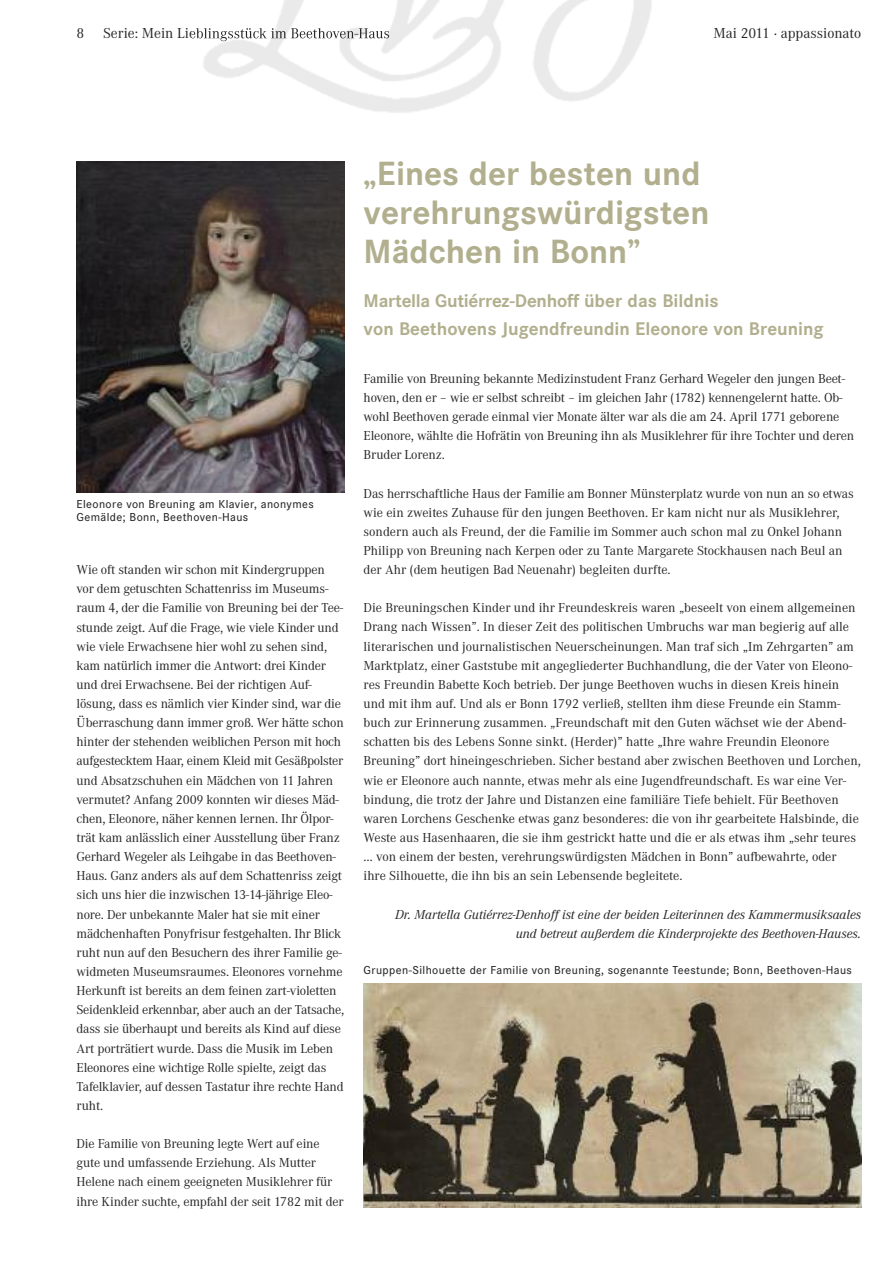
<style>
.page{position:relative;width:893px;height:1263px;background:#fff}
.page>*{position:absolute;margin:0;border:0;box-sizing:border-box;transform-origin:0 0}
.t1{font:700 33px/39px "Corporate SBQ";color:#b1af8e}
.t2{font:700 18px/27.5px "Corporate SBQ";color:#b1af8e}
.t3{font:15px "Corporate A";color:#272627}
.t4{font:13.5px/19.2px "Corporate A";letter-spacing:-.01em;color:#272627}
.t5{font:italic 13.5px/19.2px "Corporate A";color:#272627;text-align:right}
.t6{font:500 12px/13.5px "Corporate S";letter-spacing:.035em;color:#272627}
</style>
<div class="page">
<img style="left:193px;top:0;width:459px;height:113px">
<img style="left:77px;top:162px;width:267px;height:330px">
<img style="left:364px;top:984px;width:497px;height:224px">
<p class="t3" style="left:713px;top:24px;width:149px">Mai 2011 · appassionato</p>
<p class="t6" style="left:77px;top:497px;width:239px">Eleonore von Breuning am Klavier, anonymes<br>Gemälde; Bonn, Beethoven-Haus</p>
<p class="t4" style="left:77px;top:560px;width:269px">Wie oft standen wir schon mit Kindergruppen vor dem getuschten Schattenriss im Museums&shy;raum 4, der die Familie von Breuning bei der Tee&shy;stunde zeigt. Auf die Frage, wie viele Kinder und wie viele Erwachsene hier wohl zu sehen sind, kam natürlich immer die Antwort: drei Kinder und drei Erwachsene. Bei der richtigen Auf&shy;lösung, dass es nämlich vier Kinder sind, war die Überraschung dann immer groß. Wer hätte schon hinter der stehenden weiblichen Person mit hoch aufgestecktem Haar, einem Kleid mit Gesäßpolster und Absatzschuhen ein Mädchen von 11 Jahren vermutet? Anfang 2009 konnten wir dieses Mäd&shy;chen, Eleonore, näher kennen lernen. Ihr Ölpor&shy;trät kam anlässlich einer Ausstellung über Franz Gerhard Wegeler als Leihgabe in das Beethoven-Haus. Ganz anders als auf dem Schattenriss zeigt sich uns hier die inzwischen 13-14-jährige Eleo&shy;nore. Der unbekannte Maler hat sie mit einer mädchenhaften Ponyfrisur festgehalten. Ihr Blick ruht nun auf den Besuchern des ihrer Familie ge&shy;widmeten Museumsraumes. Eleonores vornehme Herkunft ist bereits an dem feinen zart-violetten Seidenkleid erkennbar, aber auch an der Tatsache, dass sie überhaupt und bereits als Kind auf diese Art porträtiert wurde. Dass die Musik im Leben Eleonores eine wichtige Rolle spielte, zeigt das Tafelklavier, auf dessen Tastatur ihre rechte Hand ruht.</p>
<p class="t4" style="left:77px;top:1134px;width:269px">Die Familie von Breuning legte Wert auf eine gute und umfassende Erziehung. Als Mutter Helene nach einem geeigneten Musiklehrer für ihre Kinder suchte, empfahl der seit 1782 mit der</p>
<h1 class="t1" style="left:364px;top:154px;width:347px">„Eines der besten und verehrungswürdigsten<br>Mädchen in Bonn”</h1>
<h2 class="t2" style="left:364px;top:287px;width:462px">Martella Gutiérrez-Denhoff über das Bildnis<br>von Beethovens Jugendfreundin Eleonore von Breuning</h2>
<p class="t4" style="left:364px;top:368px;width:492px">Familie von Breuning bekannte Medizinstudent Franz Gerhard Wegeler den jungen Beet&shy;hoven, den er – wie er selbst schreibt – im gleichen Jahr (1782) kennengelernt hatte. Ob&shy;wohl Beethoven gerade einmal vier Monate älter war als die am 24. April 1771 geborene Eleonore, wählte die Hofrätin von Breuning ihn als Musiklehrer für ihre Tochter und deren Bruder Lorenz.</p>
<p class="t4" style="left:364px;top:483px;width:492px">Das herrschaftliche Haus der Familie am Bonner Münsterplatz wurde von nun an so etwas wie ein zweites Zuhause für den jungen Beethoven. Er kam nicht nur als Musiklehrer, sondern auch als Freund, der die Familie im Sommer auch schon mal zu Onkel Johann Philipp von Breuning nach Kerpen oder zu Tante Margarete Stockhausen nach Beul an der Ahr (dem heutigen Bad Neuenahr) begleiten durfte.</p>
<p class="t4" style="left:364px;top:598px;width:499px">Die Breuningschen Kinder und ihr Freundeskreis waren „beseelt von einem allgemeinen Drang nach Wissen”. In dieser Zeit des politischen Umbruchs war man begierig auf alle literarischen und journalistischen Neuerscheinungen. Man traf sich „Im Zehrgarten” am Marktplatz, einer Gaststube mit angegliederter Buchhandlung, die der Vater von Eleono&shy;res Freundin Babette Koch betrieb. Der junge Beethoven wuchs in diesen Kreis hinein und mit ihm auf. Und als er Bonn 1792 verließ, stellten ihm diese Freunde ein Stamm&shy;buch zur Erinnerung zusammen. „Freundschaft mit den Guten wächset wie der Abend&shy;schatten bis des Lebens Sonne sinkt. (Herder)” hatte „Ihre wahre Freundin Eleonore Breuning” dort hineingeschrieben. Sicher bestand aber zwischen Beethoven und Lorchen, wie er Eleonore auch nannte, etwas mehr als eine Jugendfreundschaft. Es war eine Ver&shy;bindung, die trotz der Jahre und Distanzen eine familiäre Tiefe behielt. Für Beethoven waren Lorchens Geschenke etwas ganz besonderes: die von ihr gearbeitete Halsbinde, die Weste aus Hasenhaaren, die sie ihm gestrickt hatte und die er als etwas ihm „sehr teures … von einem der besten, verehrungswürdigsten Mädchen in Bonn” aufbewahrte, oder ihre Silhouette, die ihn bis an sein Lebensende begleitete.</p>
<p class="t5" style="left:395px;top:904px;width:467px">Dr. Martella Gutiérrez-Denhoff ist eine der beiden Leiterinnen des Kammermusiksaales und betreut außerdem die Kinderprojekte des Beethoven-Hauses.</p>
<p class="t6" style="left:364px;top:963px;width:490px">Gruppen-Silhouette der Familie von Breuning, sogenannte Teestunde; Bonn, Beethoven-Haus</p>
</div>
